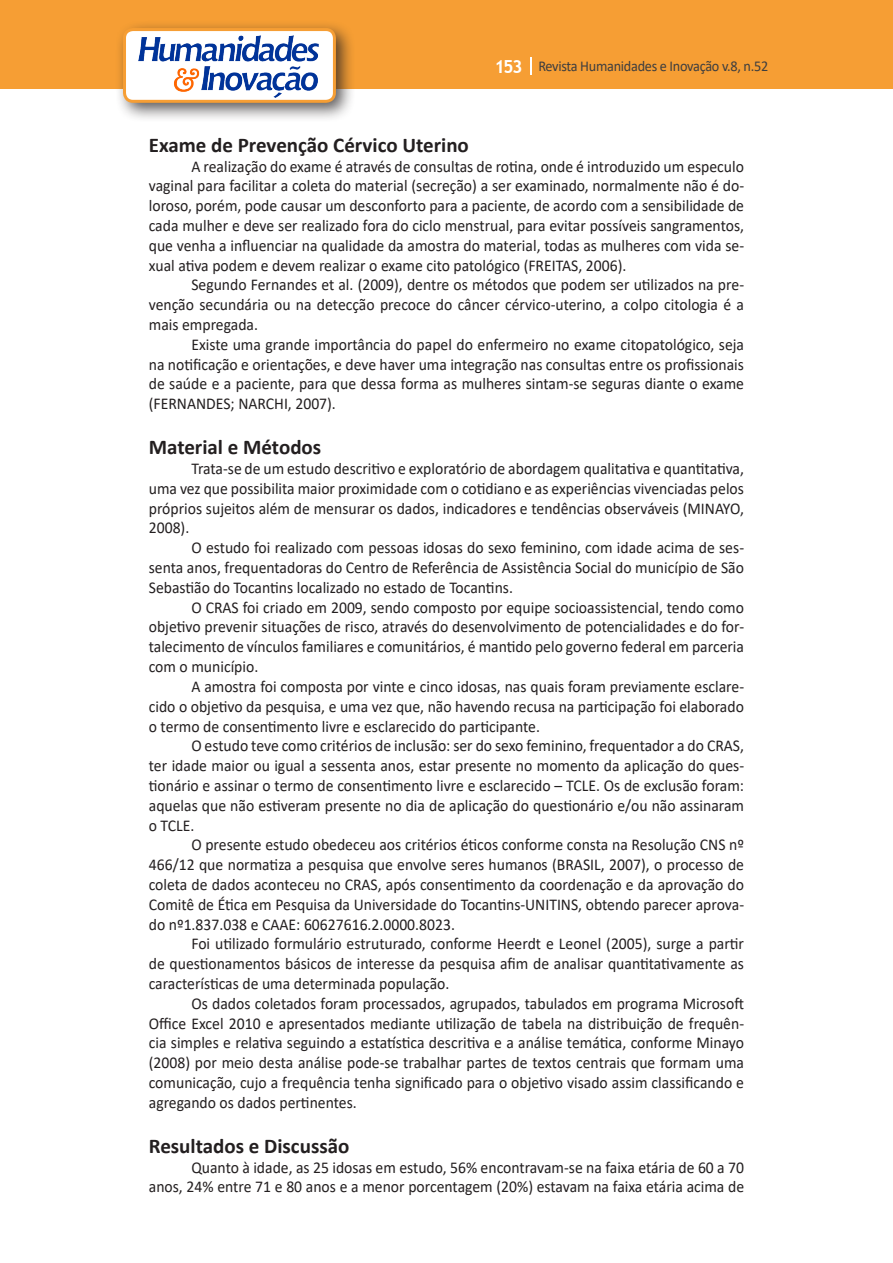
<style>
.page{position:relative;width:893px;height:1263px;background:#fff}
.page>*{position:absolute;margin:0;border:0;box-sizing:border-box;transform-origin:0 0}
.Titulo_2{font:700 21px "Calibri";color:#231f20}
.Texto{font:16.5px/19.8px "Calibri";color:#231f20;text-align:justify;scale:.95 1}
.t1{font:15px "Calibri";letter-spacing:-.02em;color:#3e3e3f;scale:.95 1}
.s1{font-family:"Trebuchet MS";font-weight:700;font-size:18px;color:#fff}
</style>
<div class="page">
<div style="left:0;top:0;width:893px;height:88px;background:#f69e34"></div>
<svg style="left:530px;top:57px;width:2px;height:18px"></svg>
<div style="left:115px;top:20px;width:241px;height:103px;background:#231f20;opacity:.75"></div>
<div style="left:125px;top:30px;width:209px;height:71px;background:#fff;border-radius:9px"></div>
<img style="left:138px;top:35px;width:181px;height:62px">
<div style="left:123px;top:28px;width:213px;height:75px;border:3px solid #f69e34;border-radius:9px"></div>
<p class="t1" style="left:495px;top:56px;width:290px"><span class="s1">153</span> Revista Humanidades e Inovação v.8, n.52</p>
<p class="Titulo_2" style="left:149px;top:130px;width:322px">Exame de Prevenção Cérvico Uterino</p>
<p class="Texto" style="left:149px;top:156px;width:628px;text-indent:43px">A realização do exame é através de consultas de rotina, onde é introduzido um especulo vaginal para facilitar a coleta do material (secreção) a ser examinado, normalmente não é do&shy;loroso, porém, pode causar um desconforto para a paciente, de acordo com a sensibilidade de cada mulher e deve ser realizado fora do ciclo menstrual, para evitar possíveis sangramentos, que venha a influenciar na qualidade da amostra do material, todas as mulheres com vida se&shy;xual ativa podem e devem realizar o exame cito patológico (FREITAS, 2006).</p>
<p class="Texto" style="left:149px;top:275px;width:628px;text-indent:43px">Segundo Fernandes et al. (2009), dentre os métodos que podem ser utilizados na pre&shy;venção secundária ou na detecção precoce do câncer cérvico-uterino, a colpo citologia é a mais empregada.</p>
<p class="Texto" style="left:149px;top:334px;width:628px;text-indent:43px">Existe uma grande importância do papel do enfermeiro no exame citopatológico, seja na notificação e orientações, e deve haver uma integração nas consultas entre os profissionais de saúde e a paciente, para que dessa forma as mulheres sintam-se seguras diante o exame (FERNANDES; NARCHI, 2007).</p>
<p class="Titulo_2" style="left:149px;top:432px;width:174px">Material e Métodos</p>
<p class="Texto" style="left:149px;top:458px;width:628px;text-indent:43px">Trata-se de um estudo descritivo e exploratório de abordagem qualitativa e quantitativa, uma vez que possibilita maior proximidade com o cotidiano e as experiências vivenciadas pelos próprios sujeitos além de mensurar os dados, indicadores e tendências observáveis (MINAYO, 2008).</p>
<p class="Texto" style="left:149px;top:537px;width:628px;text-indent:43px">O estudo foi realizado com pessoas idosas do sexo feminino, com idade acima de ses&shy;senta anos, frequentadoras do Centro de Referência de Assistência Social do município de São Sebastião do Tocantins localizado no estado de Tocantins.</p>
<p class="Texto" style="left:149px;top:597px;width:628px;text-indent:43px">O CRAS foi criado em 2009, sendo composto por equipe socioassistencial, tendo como objetivo prevenir situações de risco, através do desenvolvimento de potencialidades e do for&shy;talecimento de vínculos familiares e comunitários, é mantido pelo governo federal em parceria com o município.</p>
<p class="Texto" style="left:149px;top:676px;width:628px;text-indent:43px">A amostra foi composta por vinte e cinco idosas, nas quais foram previamente esclare&shy;cido o objetivo da pesquisa, e uma vez que, não havendo recusa na participação foi elaborado o termo de consentimento livre e esclarecido do participante.</p>
<p class="Texto" style="left:149px;top:735px;width:628px;text-indent:43px">O estudo teve como critérios de inclusão: ser do sexo feminino, frequentador a do CRAS, ter idade maior ou igual a sessenta anos, estar presente no momento da aplicação do ques&shy;tionário e assinar o termo de consentimento livre e esclarecido – TCLE. Os de exclusão foram: aquelas que não estiveram presente no dia de aplicação do questionário e/ou não assinaram o TCLE.</p>
<p class="Texto" style="left:149px;top:834px;width:628px;text-indent:43px">O presente estudo obedeceu aos critérios éticos conforme consta na Resolução CNS nº 466/12 que normatiza a pesquisa que envolve seres humanos (BRASIL, 2007), o processo de coleta de dados aconteceu no CRAS, após consentimento da coordenação e da aprovação do Comitê de Ética em Pesquisa da Universidade do Tocantins-UNITINS, obtendo parecer aprova&shy;do nº1.837.038 e CAAE: 60627616.2.0000.8023.</p>
<p class="Texto" style="left:149px;top:933px;width:628px;text-indent:43px">Foi utilizado formulário estruturado, conforme Heerdt e Leonel (2005), surge a partir de questionamentos básicos de interesse da pesquisa afim de analisar quantitativamente as características de uma determinada população.</p>
<p class="Texto" style="left:149px;top:993px;width:628px;text-indent:43px">Os dados coletados foram processados, agrupados, tabulados em programa Microsoft Office Excel 2010 e apresentados mediante utilização de tabela na distribuição de frequên&shy;cia simples e relativa seguindo a estatística descritiva e a análise temática, conforme Minayo (2008) por meio desta análise pode-se trabalhar partes de textos centrais que formam uma comunicação, cujo a frequência tenha significado para o objetivo visado assim classificando e agregando os dados pertinentes.</p>
<p class="Titulo_2" style="left:149px;top:1131px;width:202px">Resultados e Discussão</p>
<p class="Texto" style="left:149px;top:1157px;width:628px;text-align:right">Quanto à idade, as 25 idosas em estudo, 56% encontravam-se na faixa etária de 60 a 70<br>anos, 24% entre 71 e 80 anos e a menor porcentagem (20%) estavam na faixa etária acima de</p>
</div>
